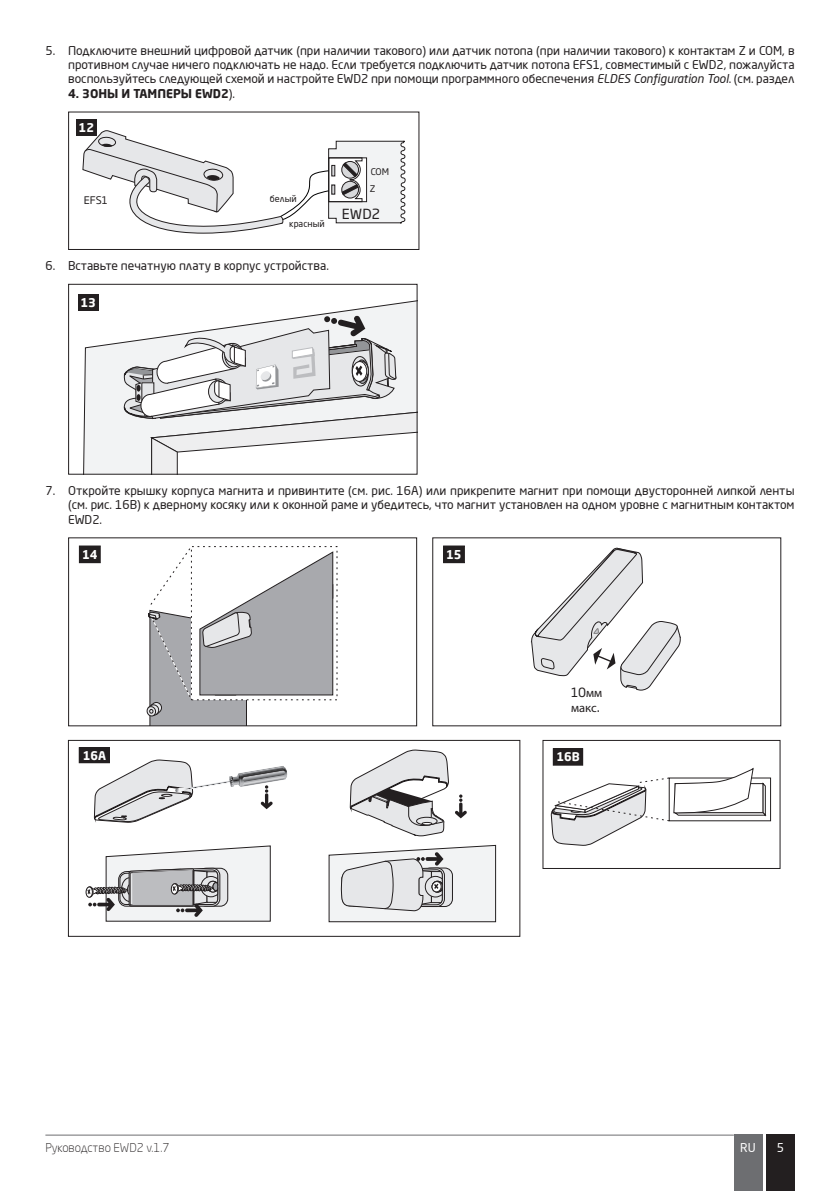
<style>
.page{position:relative;width:840px;height:1191px;background:#fff}
.page>*{position:absolute;margin:0;border:0;box-sizing:border-box;transform-origin:0 0}
.t1{font:13.8px "Soho Gothic Pro";color:#231f20}
.t2{font:12.6px "Myriad Pro";color:#231f20}
.t3{font:12.6px "Soho Gothic Pro";color:#231f20}
.t4{font:12px/14.4px "Neo Sans Pro";color:#231f20;text-align:justify}
.t5{font:300 12px "Neo Sans Pro";color:#231f20}
.t6{font:700 12px "Neo Sans Pro";color:#231f20}
.t7{font:700 12px "Neo Sans Pro";color:#fff}
.t8{font:12px "Neo Sans Pro";color:#fff}
.t9{font:700 11.8px "Neo Sans Pro";color:#fff}
.t10{font:10.4px "Soho Gothic Pro";color:#231f20}
.t11{font:9px "Neo Sans Pro";color:#231f20}
.t12{font:9px/17.4px "Soho Gothic Pro";color:#231f20}
.s1{font-style:italic}
.s2{font-weight:400}
.s3{font-family:"Myriad Pro"}
.s4{font-family:"Soho Gothic Pro"}
</style>
<div class="page">
<div style="left:765px;top:1134px;width:29px;height:57px;background:#231f20"></div>
<div style="left:733px;top:1134px;width:28px;height:57px;background:#6d6e71"></div>
<hr style="left:45px;top:1134px;width:688px;height:1px;background:#6d6e71">
<svg style="left:82px;top:130px;width:323px;height:103px"></svg>
<div style="left:68px;top:111px;width:351px;height:139px;border:1px solid #231f20"></div>
<div style="left:76px;top:119px;width:21px;height:17px;background:#231f20"></div>
<svg style="left:83px;top:299px;width:40px;height:174px"></svg>
<svg style="left:123px;top:300px;width:292px;height:173px"></svg>
<div style="left:68px;top:284px;width:349px;height:191px;border:1px solid #231f20"></div>
<div style="left:78px;top:294px;width:20px;height:17px;background:#231f20"></div>
<svg style="left:146px;top:548px;width:187px;height:176px"></svg>
<div style="left:68px;top:537px;width:349px;height:189px;border:1px solid #231f20"></div>
<div style="left:79px;top:546px;width:21px;height:16px;background:#231f20"></div>
<div style="left:79px;top:545px;width:22px;height:18px;border:1px solid #231f20"></div>
<svg style="left:531px;top:547px;width:149px;height:144px"></svg>
<div style="left:443px;top:546px;width:21px;height:16px;background:#231f20"></div>
<div style="left:443px;top:545px;width:21px;height:18px;border:1px solid #231f20"></div>
<div style="left:86px;top:887px;width:6px;height:10px;border:1px solid #231f20;border-radius:50%"></div>
<svg style="left:87px;top:845px;width:184px;height:76px"></svg>
<svg style="left:328px;top:845px;width:168px;height:77px"></svg>
<svg style="left:94px;top:759px;width:193px;height:64px"></svg>
<svg style="left:455px;top:794px;width:11px;height:24px"></svg>
<svg style="left:349px;top:749px;width:99px;height:87px"></svg>
<div style="left:68px;top:740px;width:452px;height:196px;border:1px solid #231f20"></div>
<div style="left:79px;top:747px;width:30px;height:15px;background:#231f20"></div>
<div style="left:79px;top:747px;width:31px;height:16px;border:1px solid #231f20"></div>
<div style="left:668px;top:778px;width:102px;height:42px;background:linear-gradient(to bottom,#fff,#fff)"></div>
<svg style="left:550px;top:768px;width:215px;height:78px"></svg>
<div style="left:542px;top:740px;width:238px;height:128px;border:1px solid #231f20"></div>
<div style="left:553px;top:748px;width:29px;height:17px;background:#231f20"></div>
<div style="left:552px;top:748px;width:31px;height:17px;border:1px solid #231f20"></div>
<p class="t4" style="left:68px;top:43px;width:727px;text-indent:-23px">5. Подключите внешний цифровой датчик (при наличии такового) или датчик потопа (при наличии такового) к контактам Z и COM, в противном случае ничего подключать не надо. Если требуется подключить датчик потопа EFS1, совместимый с EWD2, пожалуйста воспользуйтесь следующей схемой и настройте EWD2 при помощи программного обеспечения <span class="s1">ELDES Configuration Tool</span>. (см. раздел</p>
<p class="t6" style="left:68px;top:86px;width:168px">4. ЗОНЫ И ТАМПЕРЫ EWD2<span class="s2">).</span></p>
<p class="t7" style="left:79px;top:120px;width:17px">12</p>
<p class="t10" style="left:84px;top:196px;width:25px">EFS1</p>
<p class="t11" style="left:270px;top:193px;width:28px">белый</p>
<p class="t11" style="left:289px;top:218px;width:37px">красный</p>
<p class="t4" style="left:45px;top:258px;width:285px">6. Вставьте печатную плату в корпус устройства.</p>
<p class="t7" style="left:80px;top:295px;width:17px">13</p>
<p class="t12" style="left:369px;top:163px;width:21px">COM<br>Z</p>
<p class="t1" style="left:342px;top:209px;width:39px">EWD2</p>
<p class="t4" style="left:68px;top:483px;width:727px;text-indent:-23px">7. Откройте крышку корпуса магнита и привинтите (см. рис. 16А) или прикрепите магнит при помощи двусторонней липкой ленты (см. рис. 16В) к дверному косяку или к оконной раме и убедитесь, что магнит установлен на одном уровне с магнитным контактом EWD2.</p>
<p class="t7" style="left:82px;top:547px;width:17px">14</p>
<p class="t7" style="left:446px;top:547px;width:17px">15</p>
<p class="t3" style="left:570px;top:687px;width:33px">10<span class="s3">мм</span></p>
<p class="t2" style="left:570px;top:700px;width:30px">макс<span class="s4">.</span></p>
<p class="t9" style="left:83px;top:748px;width:25px">16A</p>
<p class="t9" style="left:556px;top:749px;width:25px">16B</p>
<p class="t5" style="left:45px;top:1140px;width:125px">Руководство EWD2 v.1.7</p>
<p class="t8" style="left:739px;top:1140px;width:17px">RU</p>
<p class="t8" style="left:776px;top:1139px;width:9px">5</p>
</div>
